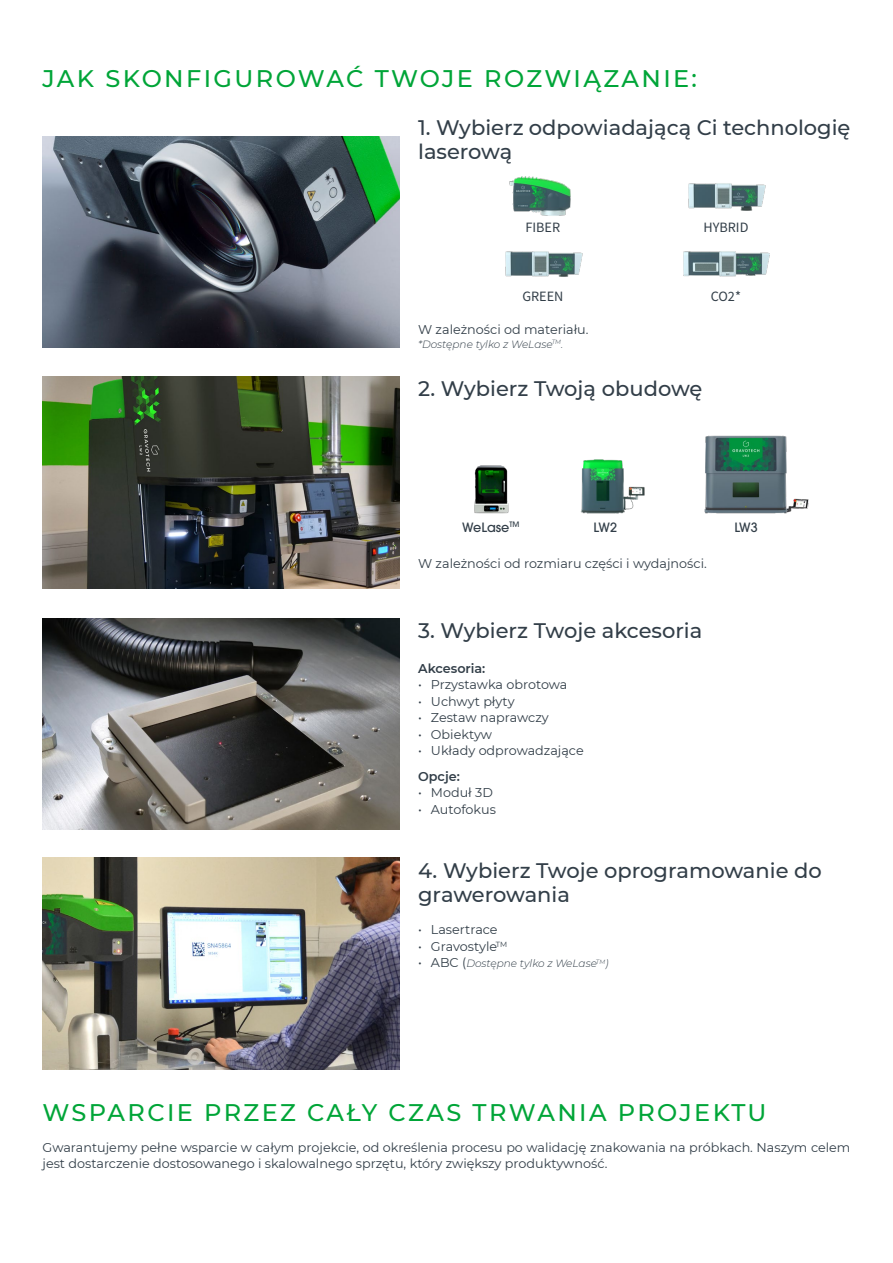
<style>
.page{position:relative;width:893px;height:1263px;background:#fff}
.page>*{position:absolute;margin:0;border:0;box-sizing:border-box;transform-origin:0 0}
.t1{font:500 24px "Montserrat";letter-spacing:.1em;color:#00a538}
.t2{font:500 21px/24px "Montserrat";color:#323e48}
.t3{font:12.75px/16.5px "Montserrat";color:#323e48}
.t4{font:12.75px "Noto Sans SC";color:#323e48}
.t5{font:600 12.75px "Montserrat";color:#323e48}
.t6{font:500 12.75px "Avant Garde";color:#323e48}
.t7{font:italic 300 10.5px "Montserrat";color:#323e48}
.s1{font-weight:400;font-style:normal;font-size:12.75px}
</style>
<div class="page">
<img style="left:43px;top:136px;width:357px;height:212px">
<img style="left:43px;top:377px;width:357px;height:211px">
<img style="left:43px;top:618px;width:357px;height:212px">
<img style="left:683px;top:183px;width:87px;height:94px">
<img style="left:505px;top:176px;width:78px;height:101px">
<img style="left:474px;top:465px;width:35px;height:49px">
<img style="left:704px;top:435px;width:105px;height:79px">
<img style="left:580px;top:459px;width:65px;height:55px">
<img style="left:43px;top:858px;width:357px;height:211px">
<h1 class="t1" style="left:43px;top:62px;width:656px">JAK SKONFIGUROWAĆ TWOJE ROZWIĄZANIE:</h1>
<h2 class="t2" style="left:418px;top:115px;width:434px">1. Wybierz odpowiadającą Ci technologię laserową</h2>
<p class="t4" style="left:525px;top:221px;width:36px">FIBER</p>
<p class="t4" style="left:522px;top:289px;width:43px">GREEN</p>
<p class="t4" style="left:703px;top:221px;width:47px">HYBRID</p>
<p class="t4" style="left:711px;top:289px;width:32px">CO2*</p>
<p class="t3" style="left:418px;top:321px;width:172px">W zależności od materiału.</p>
<p class="t7" style="left:418px;top:337px;width:146px">*Dostępne tylko z WeLase<sup>TM</sup>.</p>
<h2 class="t2" style="left:418px;top:376px;width:286px">2. Wybierz Twoją obudowę</h2>
<p class="t6" style="left:462px;top:519px;width:59px">WeLase<sup>TM</sup></p>
<p class="t6" style="left:594px;top:519px;width:25px">LW2</p>
<p class="t6" style="left:734px;top:519px;width:25px">LW3</p>
<p class="t3" style="left:418px;top:555px;width:290px">W zależności od rozmiaru części i wydajności.</p>
<h2 class="t2" style="left:418px;top:618px;width:286px">3. Wybierz Twoje akcesoria</h2>
<p class="t5" style="left:418px;top:659px;width:69px">Akcesoria:</p>
<p class="t3" style="left:418px;top:676px;width:151px">• Przystawka obrotowa</p>
<p class="t3" style="left:418px;top:692px;width:98px">• Uchwyt płyty</p>
<p class="t3" style="left:418px;top:709px;width:132px">• Zestaw naprawczy</p>
<p class="t3" style="left:418px;top:725px;width:75px">• Obiektyw</p>
<p class="t3" style="left:418px;top:742px;width:167px">• Układy odprowadzające</p>
<p class="t5" style="left:418px;top:767px;width:43px">Opcje:</p>
<p class="t3" style="left:418px;top:784px;width:76px">• Moduł 3D</p>
<p class="t3" style="left:418px;top:801px;width:79px">• Autofokus</p>
<h2 class="t2" style="left:418px;top:858px;width:405px">4. Wybierz Twoje oprogramowanie do grawerowania</h2>
<p class="t3" style="left:418px;top:921px;width:81px">• Lasertrace</p>
<p class="t3" style="left:418px;top:937px;width:91px">• Gravostyle<sup>TM</sup></p>
<p class="t7" style="left:418px;top:956px;width:192px"><span class="s1">• ABC (</span>Dostępne tylko z WeLase<sup>TM</sup>)</p>
<h1 class="t1" style="left:43px;top:1095px;width:725px">WSPARCIE PRZEZ CAŁY CZAS TRWANIA PROJEKTU</h1>
<p class="t3" style="left:43px;top:1138px;width:809px">Gwarantujemy pełne wsparcie w całym projekcie, od określenia procesu po walidację znakowania na próbkach. Naszym celem jest dostarczenie dostosowanego i skalowalnego sprzętu, który zwiększy produktywność.</p>
</div>
